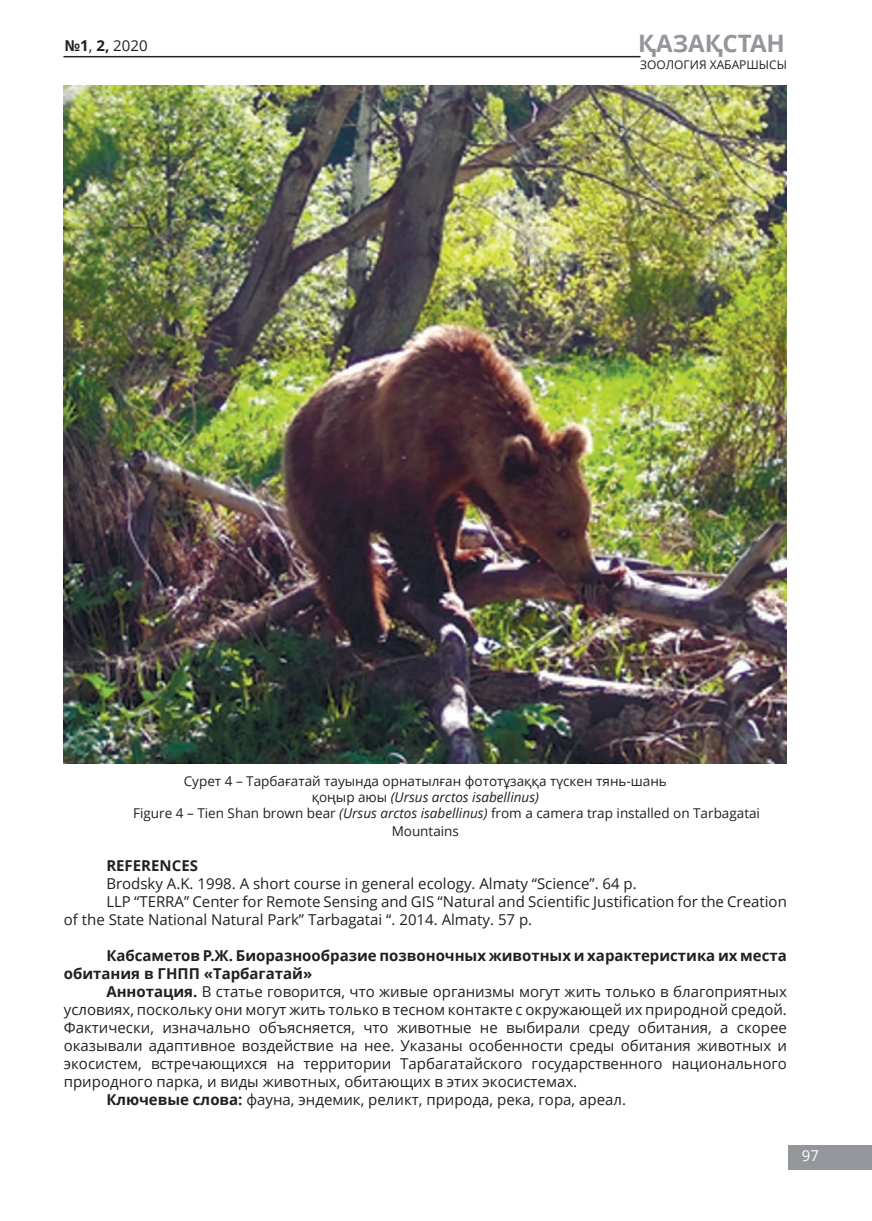
<style>
.page{position:relative;width:872px;height:1221px;background:#fff}
.page>*{position:absolute;margin:0;border:0;box-sizing:border-box;transform-origin:0 0}
.t1{font:700 24px "Open Sans";color:#93969b}
.t2{font:15px "Open Sans";color:#231f20}
.t3{font:700 15px/18px "Open Sans";color:#231f20}
.t4{font:700 15px "Open Sans";color:#222}
.t5{font:15px "Open Sans";color:#fff}
.t6{font:13.5px "Open Sans";color:#231f20}
.t7{font:italic 13.5px "Open Sans";color:#231f20}
.t8{font:12px "Open Sans";color:#231f20}
.s1{font-weight:700}
.s2{font-style:normal}
.s3{font-style:italic}
</style>
<div class="page">
<div style="left:788px;top:1145px;width:84px;height:24px;background:#93969b"></div>
<hr style="left:63px;top:56px;width:577px;height:1px;background:#231f20">
<img style="left:64px;top:85px;width:722px;height:678px">
<p class="t2" style="left:65px;top:35px;width:84px"><span class="s1">№1</span>, <span class="s1">2,</span> 2020</p>
<h1 class="t1" style="left:638px;top:27px;width:148px">Қазақстан</h1>
<p class="t8" style="left:640px;top:57px;width:148px">зоология хабаршысы</p>
<p class="t6" style="left:184px;top:771px;width:485px">Сурет 4 – Тарбағатай тауында орнатылған фототұзаққа түскен тянь-шань</p>
<p class="t7" style="left:312px;top:787px;width:229px"><span class="s2">қоңыр аюы</span> (Ursus arctos isabellinus)</p>
<p class="t6" style="left:133px;top:803px;width:628px">Figure 4 – Tien Shan brown bear <span class="s3">(Ursus arctos isabellinus)</span> from a camera trap installed on Tarbagatai</p>
<p class="t6" style="left:392px;top:821px;width:69px">Mountains</p>
<p class="t4" style="left:106px;top:854px;width:93px">REFERENCES</p>
<p class="t2" style="left:106px;top:872px;width:532px">Brodsky A.K. 1998. A short course in general ecology. Almaty “Science”. 64 p.</p>
<p class="t2" style="left:106px;top:890px;width:682px">LLP “TERRA” Center for Remote Sensing and GIS “Natural and Scientific Justification for the Creation</p>
<p class="t2" style="left:64px;top:908px;width:470px">of the State National Natural Park” Tarbagatai “. 2014. Almaty. 57 p.</p>
<p class="t3" style="left:64px;top:945px;width:724px;text-indent:43px">Кабсаметов Р.Ж. Биоразнообразие позвоночных животных и характеристика их места обитания в ГНПП «Тарбагатай»</p>
<p class="t2" style="left:106px;top:980px;width:682px"><span class="s1">Аннотация.</span> В статье говорится, что живые организмы могут жить только в благоприятных</p>
<p class="t2" style="left:64px;top:998px;width:724px">условиях, поскольку они могут жить только в тесном контакте с окружающей их природной средой.</p>
<p class="t2" style="left:64px;top:1016px;width:724px">Фактически, изначально объясняется, что животные не выбирали среду обитания, а скорее</p>
<p class="t2" style="left:64px;top:1034px;width:724px">оказывали адаптивное воздействие на нее. Указаны особенности среды обитания животных и</p>
<p class="t2" style="left:64px;top:1052px;width:724px">экосистем, встречающихся на территории Тарбагатайского государственного национального</p>
<p class="t2" style="left:64px;top:1070px;width:515px">природного парка, и виды животных, обитающих в этих экосистемах.</p>
<p class="t2" style="left:106px;top:1088px;width:521px"><span class="s1">Ключевые слова:</span> фауна, эндемик, реликт, природа, река, гора, ареал.</p>
<p class="t5" style="left:801px;top:1145px;width:19px">97</p>
</div>
